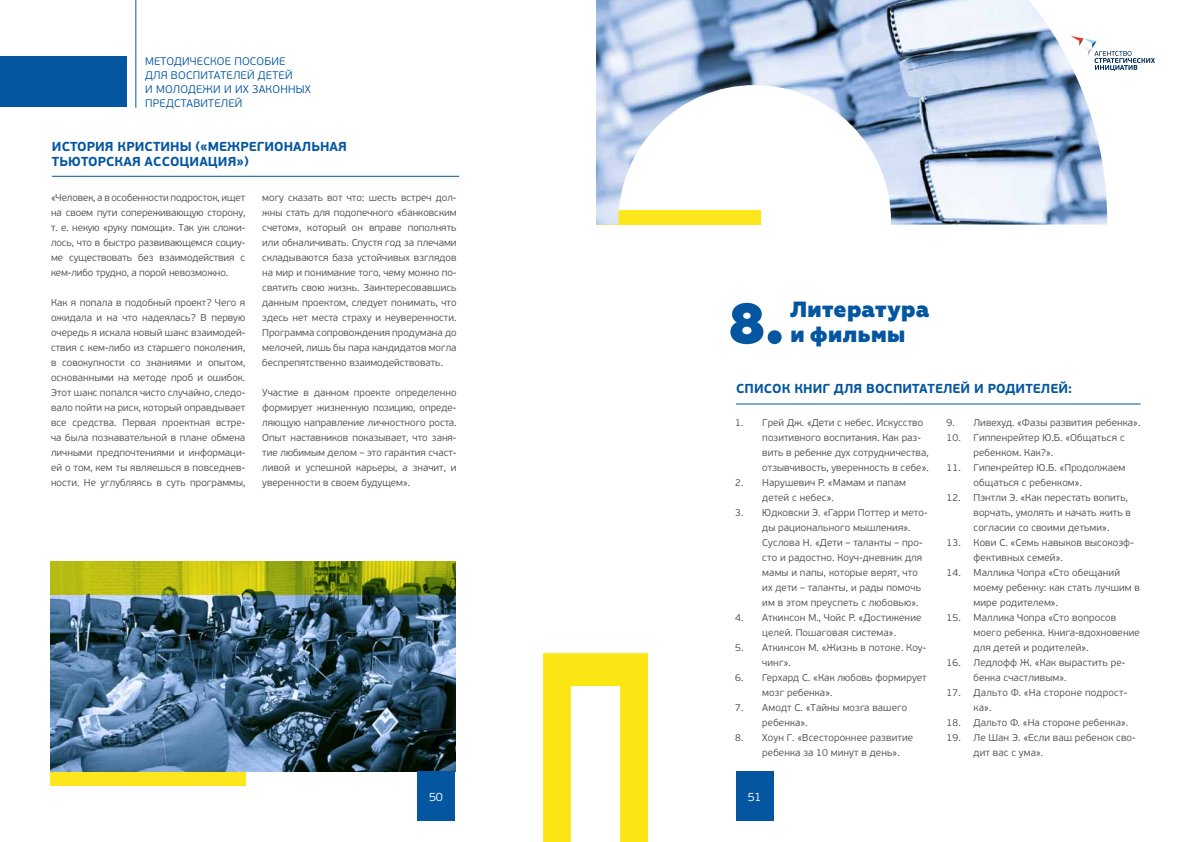
<style>
.page{position:relative;width:1191px;height:842px;background:#fff}
.page>*{position:absolute;margin:0;border:0;box-sizing:border-box;transform-origin:0 0}
.t1{font:800 56.7px "Geometria";color:#0456a0}
.t2{font:800 22px/24.7px "Geometria";letter-spacing:.025em;color:#0456a0}
.t3{font:700 13px/15px "PF Beau Sans Pro";letter-spacing:.105em;color:#0456a0}
.t4{font:300 12px "PF Beau Sans Pro";color:#fff}
.t5{font:300 11px/14px "PF Beau Sans Pro";letter-spacing:.02em;color:#0456a0}
.t6{font:300 10px/15px "PF Beau Sans Pro";letter-spacing:.01em;color:#4a4a49}
</style>
<div class="page">
<hr style="left:52px;top:176px;width:407px;height:1px;background:#0456a0">
<hr style="left:736px;top:403px;width:404px;height:1px;background:#0456a0">
<img style="left:596px;top:0;width:511px;height:225px">
<svg style="left:543px;top:653px;width:105px;height:189px"></svg>
<div style="left:50px;top:771px;width:195px;height:15px;background:#fde61c"></div>
<img style="left:50px;top:595px;width:405px;height:176px">
<svg style="left:50px;top:561px;width:405px;height:34px;background:#a2aa11"></svg>
<div style="left:0;top:56px;width:126px;height:51px;background:#0456a0"></div>
<hr style="left:135px;top:0;width:1px;height:108px;background:#0456a0">
<svg style="left:1070px;top:36px;width:85px;height:35px"></svg>
<div style="left:417px;top:771px;width:37px;height:50px;background:#0456a0"></div>
<div style="left:736px;top:771px;width:37px;height:50px;background:#0456a0"></div>
<p class="t5" style="left:145px;top:54px;width:167px">Методическое пособие<br>для воспитателей детей<br>и молодежи и их законных представителей</p>
<h3 class="t3" style="left:52px;top:139px;width:296px">История Кристины («Межрегиональная<br>Тьюторская Ассоциация»)</h3>
<p class="t6" style="left:51px;top:190px;width:196px;text-align:justify">«Человек, а в особенности подросток, ищет на своем пути сопереживающую сторону, т. е. некую «руку помощи». Так уж сложи&shy;лось, что в быстро развивающемся социу&shy;ме существовать без взаимодействия с кем-либо трудно, а порой невозможно.</p>
<p class="t6" style="left:51px;top:295px;width:196px;text-align:justify">Как я попала в подобный проект? Чего я ожидала и на что надеялась? В первую очередь я искала новый шанс взаимодей&shy;ствия с кем-либо из старшего поколения, в совокупности со знаниями и опытом, основанными на методе проб и ошибок.<br>Этот шанс попался чисто случайно, следо&shy;вало пойти на риск, который оправдывает все средства. Первая проектная встре&shy;ча была познавательной в плане обмена личными предпочтениями и информаци&shy;ей о том, кем ты являешься в повседнев&shy;ности. Не углубляясь в суть программы,</p>
<p class="t6" style="left:262px;top:190px;width:196px;text-align:justify">могу сказать вот что: шесть встреч дол&shy;жны стать для подопечного «банковским счетом», который он вправе пополнять или обналичивать. Спустя год за плечами складываются база устойчивых взглядов на мир и понимание того, чему можно по&shy;святить свою жизнь. Заинтересовавшись данным проектом, следует понимать, что здесь нет места страху и неуверенности.<br>Программа сопровождения продумана до мелочей, лишь бы пара кандидатов могла беспрепятственно взаимодействовать.</p>
<p class="t6" style="left:262px;top:385px;width:196px;text-align:justify">Участие в данном проекте определенно формирует жизненную позицию, опреде&shy;ляющую направление личностного роста.<br>Опыт наставников показывает, что заня&shy;тие любимым делом – это гарантия счаст&shy;ливой и успешной карьеры, а значит, и уверенности в своем будущем».</p>
<h1 class="t1" style="left:729px;top:290px;width:55px">8.</h1>
<h2 class="t2" style="left:790px;top:298px;width:141px">Литература и фильмы</h2>
<h3 class="t3" style="left:736px;top:381px;width:337px">Сп исок книг для воспитателей и родителей:</h3>
<p class="t6" style="left:762px;top:415px;width:168px;text-indent:5px">рей Дж. «Дети с небес. Искусство позитивного воспитания. Как раз&shy;вить в ребенке дух сотрудничества, отзывчивость, уверенность в себе».</p>
<p class="t6" style="left:762px;top:475px;width:145px;text-indent:-27px">2. Нарушевич Р. «Мамам и папам детей с небес».</p>
<p class="t6" style="left:735px;top:505px;width:19px">3. Ю</p>
<p class="t6" style="left:735px;top:415px;width:18px">1. Г</p>
<p class="t6" style="left:762px;top:505px;width:167px;text-indent:9px">дковски Э. «Гарри Поттер и мето&shy;ды рационального мышления».<br>Суслова Н. «Дети – таланты – про&shy;сто и радостно. Коуч-дневник для мамы и папы, которые верят, что их дети – таланты, и рады помочь им в этом преуспеть с любовью».</p>
<p class="t6" style="left:735px;top:610px;width:188px;text-align:center">4. Аткинсон М., Чойс Р. «Достижение целей. Пошаговая система».</p>
<p class="t6" style="left:762px;top:640px;width:166px;text-indent:-27px">5. Аткинсон М. «Жизнь в потоке. Коу&shy;чинг».</p>
<p class="t6" style="left:735px;top:670px;width:18px">6. Г</p>
<p class="t6" style="left:762px;top:670px;width:166px;text-indent:4px">ерхард С. «Как любовь формирует мозг ребенка».</p>
<p class="t6" style="left:762px;top:700px;width:146px;text-indent:-27px">7. Амодт С. «Тайны мозга вашего ребенка».</p>
<p class="t6" style="left:762px;top:730px;width:152px;text-indent:-27px">8. Хоун Г. «Всестороннее развитие ребенка за 10 минут в день».</p>
<p class="t6" style="left:946px;top:415px;width:18px">9. Л</p>
<p class="t6" style="left:980px;top:415px;width:162px">ивехуд. «Фазы развития ребенка».</p>
<p class="t6" style="left:973px;top:430px;width:153px;text-indent:-27px">10. Гиппенрейтер Ю.Б. «Общаться с ребенком. Как?».</p>
<p class="t6" style="left:973px;top:460px;width:153px;text-indent:-27px">11. Гипенрейтер Ю.Б. «Продолжаем общаться с ребенком».</p>
<p class="t6" style="left:973px;top:490px;width:159px;text-indent:-27px">12. Пэнтли Э. «Как перестать вопить, ворчать, умолять и начать жить в согласии со своими детьми».</p>
<p class="t6" style="left:973px;top:535px;width:162px;text-indent:-27px">13. Кови С. «Семь навыков высокоэф&shy;фективных семей».</p>
<p class="t6" style="left:946px;top:565px;width:22px">14. М</p>
<p class="t6" style="left:973px;top:565px;width:168px;text-indent:8px">аллика Чопра «Сто обещаний моему ребенку: как стать лучшим в мире родителем».</p>
<p class="t6" style="left:946px;top:610px;width:22px">15. М</p>
<p class="t6" style="left:973px;top:610px;width:168px;text-indent:8px">аллика Чопра «Сто вопросов моего ребенка. Книга-вдохновение для детей и родителей».</p>
<p class="t6" style="left:946px;top:655px;width:22px">16. Л</p>
<p class="t6" style="left:973px;top:655px;width:153px;text-indent:7px">едлофф Ж. «Как вырастить ре&shy;бенка счастливым».</p>
<p class="t6" style="left:946px;top:685px;width:23px">17. Д</p>
<p class="t6" style="left:973px;top:685px;width:155px;text-indent:7px">альто Ф. «На стороне подрост&shy;ка».</p>
<p class="t6" style="left:946px;top:715px;width:183px">18. Дальто Ф. «На стороне ребенка».</p>
<p class="t6" style="left:946px;top:730px;width:22px">19. Л</p>
<p class="t6" style="left:973px;top:730px;width:164px;text-indent:7px">е Шан Э. «Если ваш ребенок сво&shy;дит вас с ума».</p>
<p class="t4" style="left:429px;top:790px;width:15px">50</p>
<p class="t4" style="left:748px;top:790px;width:15px">51</p>
</div>
